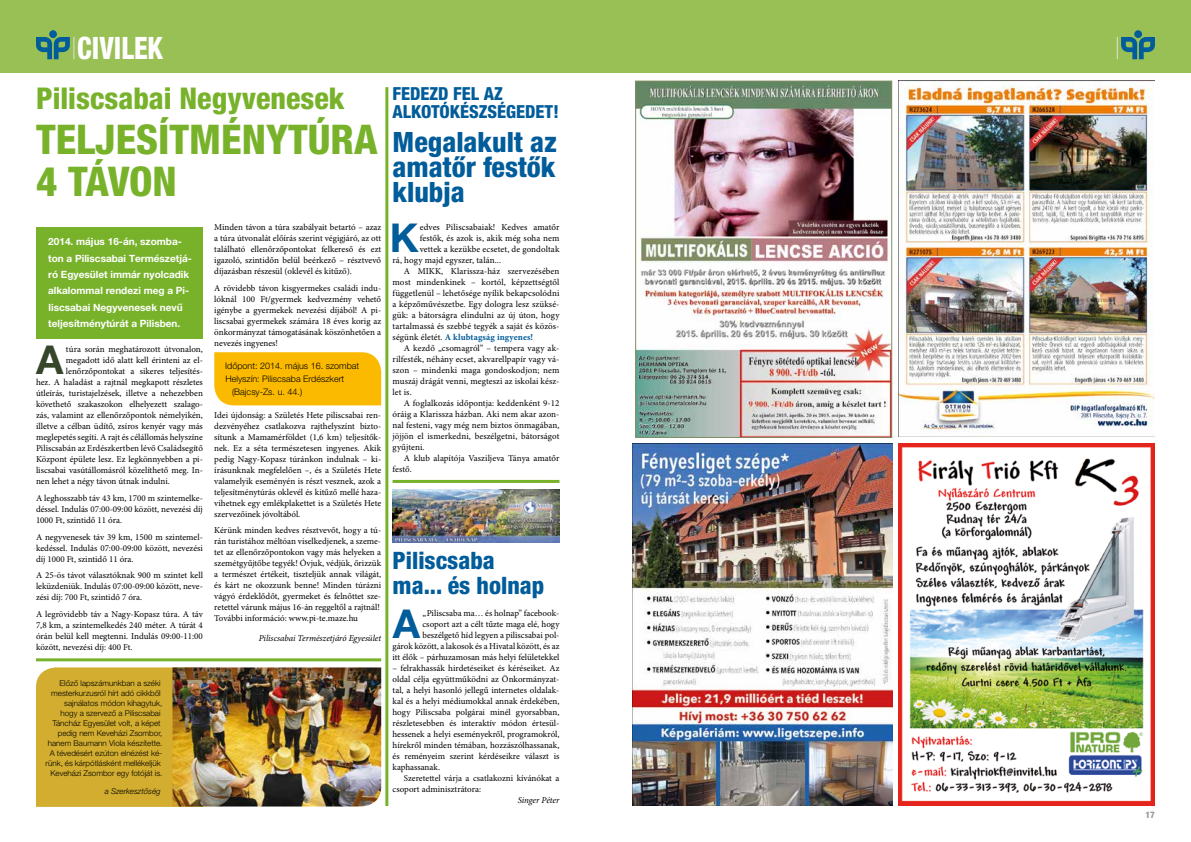
<style>
.page{position:relative;width:1191px;height:842px;background:#fff}
.page>*{position:absolute;margin:0;border:0;box-sizing:border-box;transform-origin:0 0}
.t1{font:800 condensed 41px/42px "Helvetica Neue LT Pro";color:#78b22b}
.t2{font:700 39.8px "Helvetica Neue LT Pro";color:#005c9a}
.t3{font:700 39.8px "Helvetica Neue LT Pro";color:#36462b}
.t4{font:800 condensed 30.9px "Helvetica Neue LT Pro";color:#fff;scale:.88 1}
.t5{font:800 condensed 30px "Helvetica Neue LT Pro";color:#78b22b}
.t6{font:800 condensed 28px/25px "Helvetica Neue LT Pro";color:#005c9a;text-align:justify}
.t7{font:800 condensed 24px/25px "Helvetica Neue LT Pro";color:#005c9a}
.t8{font:800 condensed 18px/18px "Helvetica Neue LT Pro";color:#005c9a}
.t9{font:700 10px/16.3px "Helvetica Neue LT Pro";color:#fff}
.t10{font:9px/11px "Minion Pro";color:#000;text-align:justify}
.t11{font:300 9px "Helvetica Neue LT Pro";color:#000}
.t12{font:italic 9px "Minion Pro";letter-spacing:-.005em;color:#000}
.t13{font:700 9px "Minion Pro";letter-spacing:.01em;color:#005c9a}
.t14{font:800 condensed 9px "Helvetica Neue LT Pro";color:#98989b}
.t15{font:300 8px/10px "Helvetica Neue LT Pro";color:#000;text-align:right}
.t16{font:italic 300 8px "Helvetica Neue LT Pro";color:#000}
.s1{font-weight:400;color:#000}
</style>
<div class="page">
<div style="left:0;top:0;width:1191px;height:72px;background:#99c055"></div>
<div style="left:1134px;top:30px;width:8px;height:8px;background:#005c9a;border-radius:50%"></div>
<div style="left:49px;top:30px;width:8px;height:8px;background:#005c9a;border-radius:50%"></div>
<svg style="left:36px;top:37px;width:38px;height:22px"></svg>
<svg style="left:1116px;top:37px;width:39px;height:22px"></svg>
<img style="left:632px;top:444px;width:260px;height:362px">
<img style="left:899px;top:444px;width:256px;height:362px">
<img style="left:899px;top:81px;width:256px;height:356px">
<img style="left:637px;top:83px;width:253px;height:353px">
<div style="left:635px;top:81px;width:257px;height:357px;border:1px solid #808d64"></div>
<div style="left:36px;top:227px;width:167px;height:111px;background:#78b22b"></div>
<div style="left:214px;top:352px;width:167px;height:53px;background:#fbba00"></div>
<div style="left:36px;top:667px;width:167px;height:140px;background:#d2ad2f"></div>
<img style="left:172px;top:667px;width:209px;height:139px">
<img style="left:392px;top:489px;width:167px;height:53px">
<hr style="left:385px;top:87px;width:3px;height:719px;background:#78b22b">
<hr style="left:36px;top:658px;width:345px;height:3px;background:#78b22b">
<hr style="left:392px;top:480px;width:167px;height:3px;background:#78b22b">
<h3 class="t4" style="left:77px;top:29px;width:99px">CIVILEK</h3>
<h3 class="t5" style="left:36px;top:79px;width:310px">Piliscsabai Negyvenesek</h3>
<h1 class="t1" style="left:36px;top:117px;width:343px">TELJESÍTMÉNYTÚRA<br>4 TÁVON</h1>
<p class="t9" style="left:48px;top:233px;width:145px">2014. május 16-án, szomba&shy;ton a Piliscsabai Természetjá&shy;ró Egyesület immár nyolcadik alkalommal rendezi meg a Pi&shy;liscsabai Negyvenesek nevű teljesítménytúrát a Pilisben.</p>
<h2 class="t3" style="left:36px;top:336px;width:29px">A</h2>
<p class="t10" style="left:66px;top:344px;width:138px">túra során meghatározott útvonalon,</p>
<p class="t10" style="left:66px;top:355px;width:138px">megadott idő alatt kell érinteni az el-</p>
<p class="t10" style="left:66px;top:366px;width:138px">lenőrzőpontokat a sikeres teljesítés-</p>
<p class="t10" style="left:36px;top:377px;width:168px">hez. A haladást a rajtnál megkapott részletes</p>
<p class="t10" style="left:36px;top:388px;width:168px">útleírás, turistajelzések, illetve a nehezebben</p>
<p class="t10" style="left:36px;top:399px;width:168px">követhető szakaszokon elhelyezett szalago-</p>
<p class="t10" style="left:36px;top:410px;width:168px">zás, valamint az ellenőrzőpontok némelyikén,</p>
<p class="t10" style="left:36px;top:421px;width:168px">illetve a célban üdítő, zsíros kenyér vagy más</p>
<p class="t10" style="left:36px;top:432px;width:168px">meglepetés segíti. A rajt és célállomás helyszíne</p>
<p class="t10" style="left:36px;top:443px;width:168px">Piliscsabán az Erdészkertben lévő Családsegítő</p>
<p class="t10" style="left:36px;top:454px;width:168px">Központ épülete lesz. Ez legkönnyebben a pi-</p>
<p class="t10" style="left:36px;top:465px;width:168px">liscsabai vasútállomásról közelíthető meg. In-</p>
<p class="t10" style="left:36px;top:476px;width:135px">nen lehet a négy távon útnak indulni.</p>
<p class="t10" style="left:36px;top:493px;width:168px">A leghosszabb táv 43 km, 1700 m szintemelke&shy;déssel. Indulás 07:00-09:00 között, nevezési díj 1000 Ft, szintidő 11 óra.</p>
<p class="t10" style="left:36px;top:531px;width:168px">A negyvenesek táv 39 km, 1500 m szintemel&shy;kedéssel. Indulás 07:00-09:00 között, nevezési díj 1000 Ft, szintidő 11 óra.</p>
<p class="t10" style="left:36px;top:570px;width:168px">A 25-ös távot választóknak 900 m szintet kell leküzdeniük. Indulás 07:00-09:00 között, neve&shy;zési díj: 700 Ft, szintidő 7 óra.</p>
<p class="t10" style="left:36px;top:609px;width:168px">A legrövidebb táv a Nagy-Kopasz túra. A táv 7,8 km, a szintemelkedés 240 méter. A túrát 4 órán belül kell megtenni. Indulás 09:00-11:00 között, nevezési díj: 400 Ft.</p>
<p class="t15" style="left:46px;top:678px;width:118px">Előző lapszámunkban a széki mesterkurzusról hírt adó cikkből sajnálatos módon kihagytuk, hogy a szervező a Piliscsabai<br>Táncház Egyesület volt, a képet pedig nem Keveházi Zsombor, hanem Baumann Viola készítette.<br>A tévedésért ezúton elnézést ké&shy;rünk, és kárpótlásként mellékeljük<br>Keveházi Zsombor egy fotóját is.</p>
<p class="t16" style="left:105px;top:787px;width:57px">a Szerkesztőség</p>
<p class="t10" style="left:214px;top:222px;width:168px">Minden távon a túra szabályait betartó – azaz a túra útvonalát előírás szerint végigjáró, az ott található ellenőrzőpontokat felkereső és ezt igazoló, szintidőn belül beérkező – résztvevő díjazásban részesül (oklevél és kitűző).</p>
<p class="t10" style="left:214px;top:283px;width:168px">A rövidebb távon kisgyermekes családi indu&shy;lóknál 100 Ft/gyermek kedvezmény vehető igénybe a gyermekek nevezési díjából! A pi&shy;liscsabai gyermekek számára 18 éves korig az önkormányzat támogatásának köszönhetően a nevezés ingyenes!</p>
<p class="t11" style="left:225px;top:360px;width:135px">Időpont: 2014. május 16. szombat</p>
<p class="t11" style="left:225px;top:373px;width:120px">Helyszín: Piliscsaba Erdészkert</p>
<p class="t11" style="left:232px;top:387px;width:72px">(Bajcsy-Zs. u. 44.)</p>
<p class="t10" style="left:214px;top:409px;width:168px">Idei újdonság: a Születés Hete piliscsabai ren&shy;dezvényéhez csatlakozva rajthelyszínt bizto&shy;sítunk a Mamamérföldet (1,6 km) teljesítők&shy;nek. Ez a séta természetesen ingyenes. Akik pedig Nagy-Kopasz túránkon indulnak – ki&shy;írásunknak megfelelően –, és a Születés Hete valamelyik eseményén is részt vesznek, azok a teljesítménytúrás oklevél és kitűző mellé haza&shy;vihetnek egy emlékplakettet is a Születés Hete szervezőinek jóvoltából.</p>
<p class="t10" style="left:214px;top:525px;width:168px;text-align:left">Kérünk minden kedves résztvevőt, hogy a tú&shy;rán turistához méltóan viselkedjenek, a szeme&shy;tet az ellenőrzőpontokon vagy más helyeken a szemétgyűjtőbe tegyék! Óvjuk, védjük, őrizzük a természet értékeit, tiszteljük annak világát, és kárt ne okozzunk benne! Minden túrázni vágyó érdeklődőt, gyermeket és felnőttet sze&shy;retettel várunk május 16-án reggeltől a rajtnál!<br>További információ: www.pi-te.maze.hu</p>
<p class="t12" style="left:259px;top:632px;width:124px">Piliscsabai Természetjáró Egyesület</p>
<h3 class="t8" style="left:392px;top:84px;width:168px">FEDEZD FEL AZ<br>ALKOTÓKÉSZSÉGEDET!</h3>
<h3 class="t6" style="left:392px;top:129px;width:166px">Megalakult az amatőr festők klubja</h3>
<h2 class="t2" style="left:390px;top:213px;width:30px">K</h2>
<p class="t10" style="left:420px;top:221px;width:141px">edves Piliscsabaiak! Kedves amatőr</p>
<p class="t10" style="left:420px;top:232px;width:141px">festők, és azok is, akik még soha nem</p>
<p class="t10" style="left:420px;top:243px;width:141px">vettek a kezükbe ecsetet, de gondoltak</p>
<p class="t10" style="left:392px;top:254px;width:110px">rá, hogy majd egyszer, talán...</p>
<p class="t10" style="left:404px;top:265px;width:157px">A MIKK, Klarissza-ház szervezésében</p>
<p class="t10" style="left:392px;top:276px;width:168px">most mindenkinek – kortól, képzettségtől</p>
<p class="t10" style="left:392px;top:287px;width:168px">függetlenül – lehetősége nyílik bekapcsolódni</p>
<p class="t10" style="left:392px;top:298px;width:168px">a képzőművészetbe. Egy dologra lesz szüksé-</p>
<p class="t10" style="left:392px;top:309px;width:168px">gük: a bátorságra elindulni az új úton, hogy</p>
<p class="t10" style="left:392px;top:320px;width:168px">tartalmassá és szebbé tegyék a saját és közös-</p>
<p class="t13" style="left:392px;top:330px;width:142px"><span class="s1">ségünk életét.</span> A klubtagság ingyenes!</p>
<p class="t10" style="left:404px;top:342px;width:157px">A kezdő „csomagról” – tempera vagy ak-</p>
<p class="t10" style="left:392px;top:353px;width:168px">rilfesték, néhány ecset, akvarellpapír vagy vá-</p>
<p class="t10" style="left:392px;top:364px;width:168px">szon – mindenki maga gondoskodjon; nem</p>
<p class="t10" style="left:392px;top:375px;width:168px">muszáj drágát venni, megteszi az iskolai kész-</p>
<p class="t10" style="left:392px;top:386px;width:21px">let is.</p>
<p class="t10" style="left:404px;top:397px;width:157px">A foglalkozás időpontja: keddenként 9-12</p>
<p class="t10" style="left:392px;top:408px;width:168px">óráig a Klarissza házban. Aki nem akar azon-</p>
<p class="t10" style="left:392px;top:419px;width:168px">nal festeni, vagy még nem biztos önmagában,</p>
<p class="t10" style="left:392px;top:430px;width:168px">jöjjön el ismerkedni, beszélgetni, bátorságot</p>
<p class="t10" style="left:392px;top:441px;width:34px">gyűjteni.</p>
<p class="t10" style="left:404px;top:452px;width:157px">A klub alapítója Vasziljeva Tánya amatőr</p>
<p class="t10" style="left:392px;top:463px;width:21px">festő.</p>
<h3 class="t7" style="left:392px;top:547px;width:153px">Piliscsaba ma... és holnap</h3>
<h2 class="t2" style="left:393px;top:599px;width:29px">A</h2>
<p class="t10" style="left:392px;top:608px;width:168px;text-align:right">„Piliscsaba ma… és holnap” facebook-<br>csoport azt a célt tűzte maga elé, hogy beszélgető híd legyen a piliscsabai pol-<br>gárok között, a lakosok és a Hivatal között, és az itt élők – párhuzamosan más helyi felületekkel</p>
<p class="t10" style="left:392px;top:663px;width:168px">– felrakhassák hirdetéseiket és kéréseiket. Az oldal célja együttműködni az Önkormányzat&shy;tal, a helyi hasonló jellegű internetes oldalak&shy;kal és a helyi médiumokkal annak érdekében, hogy Piliscsaba polgárai minél gyorsabban, részletesebben és interaktív módon értesül&shy;hessenek a helyi eseményekről, programokról, hírekről minden témában, hozzászólhassanak, és reményeim szerint kérdéseikre választ is kaphassanak.</p>
<p class="t10" style="left:392px;top:773px;width:168px;text-indent:11px">Szeretettel várja a csatlakozni kívánókat a csoport adminisztrátora:</p>
<p class="t12" style="left:518px;top:794px;width:43px">Singer Péter</p>
<p class="t14" style="left:1145px;top:810px;width:11px">17</p>
</div>
